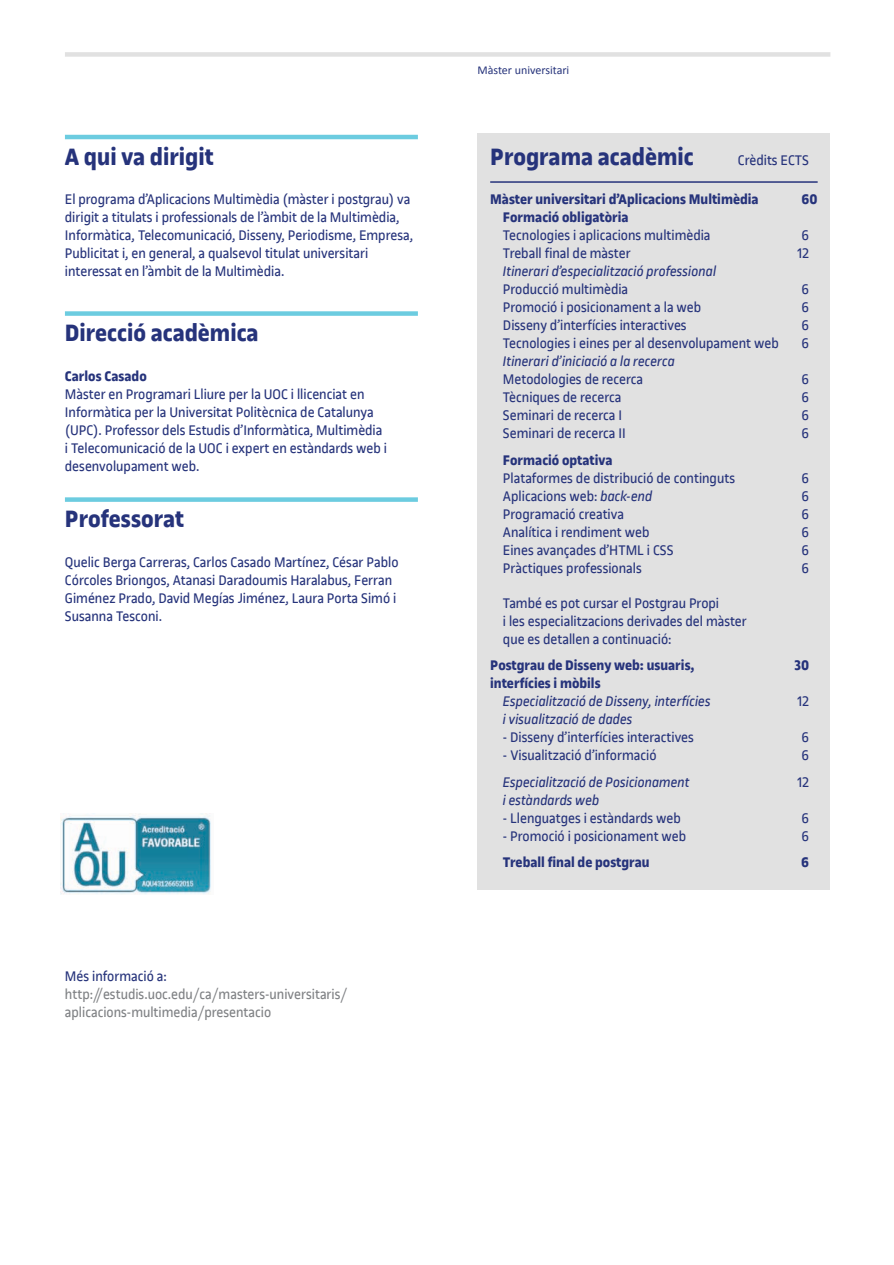
<style>
.page{position:relative;width:894px;height:1265px;background:#fff}
.page>*{position:absolute;margin:0;border:0;box-sizing:border-box;transform-origin:0 0}
.t1{font:700 25.5px "UOC Sans";color:#26337b}
.t2{font:15px/18px "UOC Sans";color:#26337b}
.t3{font:italic 15px "UOC Sans";color:#26337b}
.t4{font:700 15px "UOC Sans";color:#26337b}
.t5{font:15px/18px "UOC Sans";color:#808285}
.t6{font:12px "Calibri";color:#26337b}
.s1{font-style:italic}
</style>
<div class="page">
<div style="left:65px;top:52px;width:765px;height:5px;background:#e1e1e1"></div>
<div style="left:477px;top:133px;width:353px;height:757px;background:#e1e1e1"></div>
<hr style="left:65px;top:135px;width:353px;height:4px;background:#6ccce0">
<div style="left:65px;top:311px;width:353px;height:5px;background:#6ccce0"></div>
<div style="left:65px;top:497px;width:353px;height:5px;background:#6ccce0"></div>
<hr style="left:490px;top:181px;width:328px;height:2px;background:#26337b">
<img style="left:61px;top:813px;width:150px;height:81px">
<h1 class="t1" style="left:65px;top:142px;width:150px">A qui va dirigit</h1>
<p class="t2" style="left:65px;top:190px;width:350px">El programa d’Aplicacions Multimèdia (màster i postgrau) va dirigit a titulats i professionals de l’àmbit de la Multimèdia, Informàtica, Telecomunicació, Disseny, Periodisme, Empresa, Publicitat i, en general, a qualsevol titulat universitari interessat en l’àmbit de la Multimèdia.</p>
<h1 class="t1" style="left:65px;top:319px;width:195px">Direcció acadèmica</h1>
<p class="t4" style="left:65px;top:367px;width:83px">Carlos Casado</p>
<p class="t2" style="left:65px;top:385px;width:324px">Màster en Programari Lliure per la UOC i llicenciat en Informàtica per la Universitat Politècnica de Catalunya (UPC). Professor dels Estudis d’Informàtica, Multimèdia i Telecomunicació de la UOC i expert en estàndards web i desenvolupament web.</p>
<h1 class="t1" style="left:65px;top:505px;width:121px">Professorat</h1>
<p class="t2" style="left:65px;top:553px;width:335px">Quelic Berga Carreras, Carlos Casado Martínez, César Pablo Córcoles Briongos, Atanasi Daradoumis Haralabus, Ferran Giménez Prado, David Megías Jiménez, Laura Porta Simó i Susanna Tesconi.</p>
<p class="t2" style="left:65px;top:968px;width:103px">Més informació a:</p>
<p class="t5" style="left:65px;top:986px;width:284px">http://estudis.uoc.edu/ca/masters-universitaris/ aplicacions-multimedia/presentacio</p>
<p class="t6" style="left:477px;top:62px;width:93px">Màster universitari</p>
<h1 class="t1" style="left:490px;top:142px;width:205px">Programa acadèmic</h1>
<p class="t2" style="left:738px;top:151px;width:73px">Crèdits ECTS</p>
<p class="t4" style="left:490px;top:191px;width:270px">Màster universitari d’Aplicacions Multimèdia</p>
<p class="t4" style="left:801px;top:191px;width:18px">60</p>
<p class="t4" style="left:503px;top:209px;width:127px">Formació obligatòria</p>
<p class="t2" style="left:503px;top:226px;width:209px">Tecnologies i aplicacions multimèdia</p>
<p class="t2" style="left:801px;top:226px;width:9px">6</p>
<p class="t2" style="left:503px;top:244px;width:129px">Treball final de màster</p>
<p class="t2" style="left:797px;top:244px;width:13px">12</p>
<p class="t3" style="left:503px;top:263px;width:215px">Itinerari d’especialització professional</p>
<p class="t2" style="left:503px;top:280px;width:127px">Producció multimèdia</p>
<p class="t2" style="left:801px;top:280px;width:9px">6</p>
<p class="t2" style="left:503px;top:298px;width:200px">Promoció i posicionament a la web</p>
<p class="t2" style="left:801px;top:298px;width:9px">6</p>
<p class="t2" style="left:503px;top:316px;width:185px">Disseny d’interfícies interactives</p>
<p class="t2" style="left:801px;top:316px;width:9px">6</p>
<p class="t2" style="left:503px;top:334px;width:277px">Tecnologies i eines per al desenvolupament web</p>
<p class="t2" style="left:801px;top:334px;width:9px">6</p>
<p class="t3" style="left:503px;top:353px;width:173px">Itinerari d’iniciació a la recerca</p>
<p class="t2" style="left:503px;top:370px;width:142px">Metodologies de recerca</p>
<p class="t2" style="left:801px;top:370px;width:9px">6</p>
<p class="t2" style="left:503px;top:388px;width:120px">Tècniques de recerca</p>
<p class="t2" style="left:801px;top:388px;width:9px">6</p>
<p class="t2" style="left:503px;top:406px;width:121px">Seminari de recerca I</p>
<p class="t2" style="left:801px;top:406px;width:9px">6</p>
<p class="t2" style="left:503px;top:424px;width:124px">Seminari de recerca II</p>
<p class="t2" style="left:801px;top:424px;width:9px">6</p>
<p class="t4" style="left:503px;top:451px;width:111px">Formació optativa</p>
<p class="t2" style="left:503px;top:469px;width:234px">Plataformes de distribució de continguts</p>
<p class="t2" style="left:801px;top:469px;width:9px">6</p>
<p class="t2" style="left:503px;top:487px;width:151px">Aplicacions web: <span class="s1">back-end</span></p>
<p class="t2" style="left:801px;top:487px;width:9px">6</p>
<p class="t2" style="left:503px;top:505px;width:123px">Programació creativa</p>
<p class="t2" style="left:801px;top:505px;width:9px">6</p>
<p class="t2" style="left:503px;top:523px;width:148px">Analítica i rendiment web</p>
<p class="t2" style="left:801px;top:523px;width:9px">6</p>
<p class="t2" style="left:503px;top:541px;width:172px">Eines avançades d’HTML i CSS</p>
<p class="t2" style="left:801px;top:541px;width:9px">6</p>
<p class="t2" style="left:503px;top:559px;width:140px">Pràctiques professionals</p>
<p class="t2" style="left:801px;top:559px;width:9px">6</p>
<p class="t2" style="left:503px;top:594px;width:245px">També es pot cursar el Postgrau Propi<br>i les especialitzacions derivades del màster que es detallen a continuació:</p>
<p class="t4" style="left:490px;top:657px;width:206px">Postgrau de Disseny web: usuaris,</p>
<p class="t4" style="left:794px;top:657px;width:16px">30</p>
<p class="t4" style="left:490px;top:675px;width:112px">interfícies i mòbils</p>
<p class="t3" style="left:503px;top:693px;width:209px">Especialització de Disseny, interfícies</p>
<p class="t2" style="left:797px;top:692px;width:13px">12</p>
<p class="t3" style="left:503px;top:711px;width:131px">i visualització de dades</p>
<p class="t2" style="left:503px;top:728px;width:192px">- Disseny d’interfícies interactives</p>
<p class="t2" style="left:801px;top:728px;width:9px">6</p>
<p class="t2" style="left:503px;top:746px;width:155px">- Visualització d’informació</p>
<p class="t2" style="left:801px;top:746px;width:9px">6</p>
<p class="t3" style="left:503px;top:773px;width:188px">Especialització de Posicionament</p>
<p class="t2" style="left:797px;top:773px;width:13px">12</p>
<p class="t3" style="left:503px;top:791px;width:98px">i estàndards web</p>
<p class="t2" style="left:503px;top:809px;width:179px">- Llenguatges i estàndards web</p>
<p class="t2" style="left:801px;top:809px;width:9px">6</p>
<p class="t2" style="left:503px;top:827px;width:185px">- Promoció i posicionament web</p>
<p class="t2" style="left:801px;top:827px;width:9px">6</p>
<p class="t4" style="left:503px;top:854px;width:148px">Treball final de postgrau</p>
<p class="t4" style="left:801px;top:854px;width:9px">6</p>
</div>
